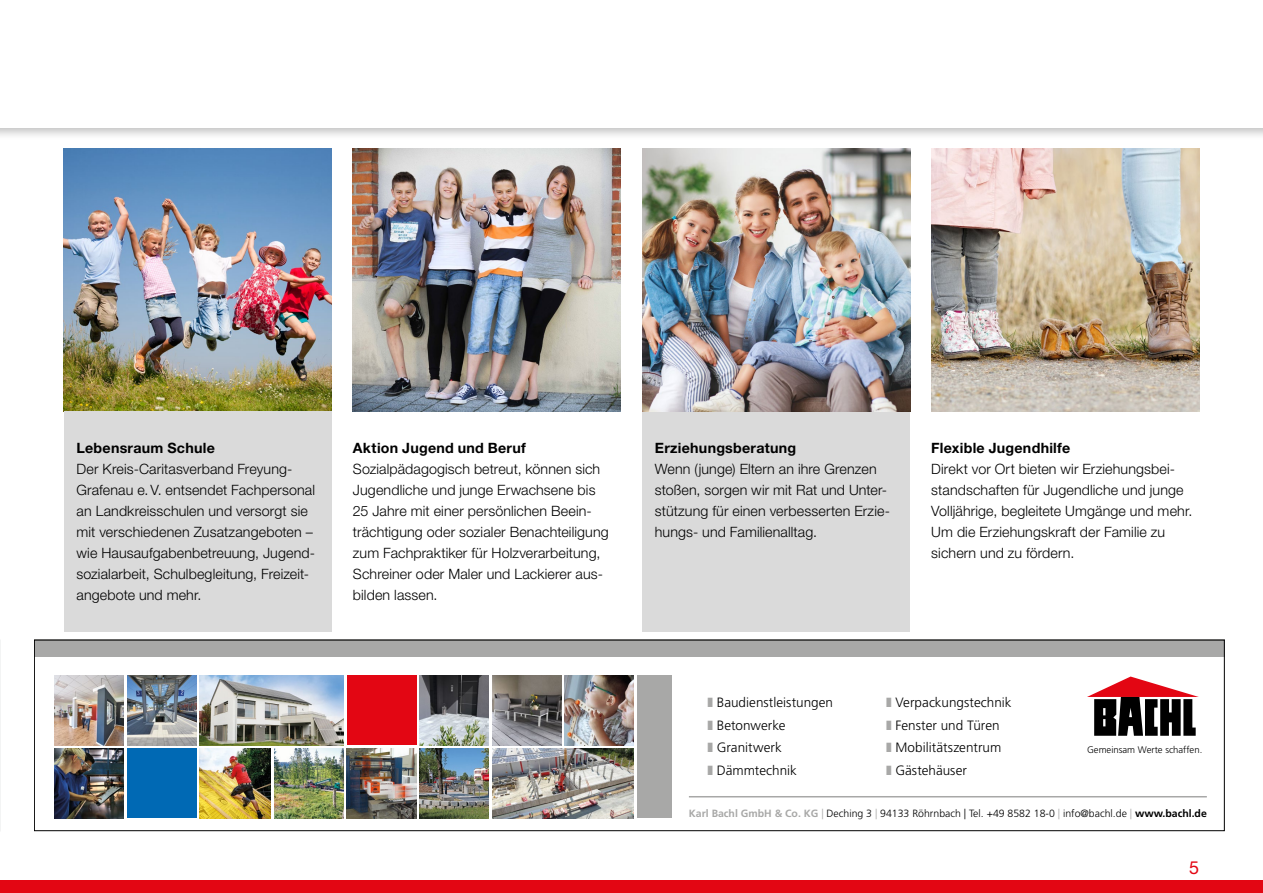
<style>
.page{position:relative;width:1263px;height:893px;background:#fff}
.page>*{position:absolute;margin:0;border:0;box-sizing:border-box;transform-origin:0 0}
.t1{font:18px "Helvetica Neue LT Std";color:#e30613}
.t2{font:300 14.25px/21px "Helvetica Neue LT Std";letter-spacing:.01em;color:#000}
.t3{font:700 14.25px "Helvetica Neue LT Std";letter-spacing:.015em;color:#000}
.t4{font:300 13.5px/22.5px "Frutiger CE";color:#000}
.t5{font:300 10.5px "Frutiger CE";color:#000}
.t6{font:300 9.45px "Frutiger CE";color:#000}
.s1{font-weight:700;color:#a8a8a7}
.s2{color:#a8a8a7}
.s3{font-weight:700}
</style>
<div class="page">
<img style="left:64px;top:149px;width:268px;height:262px">
<div style="left:64px;top:411px;width:268px;height:221px;background:#dadada"></div>
<div style="left:642px;top:411px;width:268px;height:221px;background:#dadada"></div>
<img style="left:931px;top:149px;width:268px;height:262px">
<img style="left:353px;top:149px;width:268px;height:262px">
<img style="left:642px;top:149px;width:268px;height:262px">
<img style="left:0;top:640px;width:1px;height:191px">
<div style="left:0;top:880px;width:1263px;height:13px;background:#e30613"></div>
<div style="left:34px;top:640px;width:1191px;height:17px;background:#a8a8a7"></div>
<svg style="left:1087px;top:676px;width:112px;height:60px"></svg>
<hr style="left:689px;top:796px;width:518px;height:1px;background:#a8a8a7">
<img style="left:420px;top:749px;width:69px;height:69px">
<img style="left:199px;top:749px;width:72px;height:69px">
<img style="left:347px;top:749px;width:69px;height:69px">
<img style="left:420px;top:676px;width:69px;height:69px">
<img style="left:492px;top:676px;width:69px;height:69px">
<img style="left:274px;top:749px;width:70px;height:69px">
<img style="left:127px;top:676px;width:69px;height:69px">
<img style="left:55px;top:749px;width:69px;height:69px">
<img style="left:199px;top:676px;width:145px;height:69px">
<img style="left:492px;top:749px;width:142px;height:69px">
<img style="left:55px;top:676px;width:69px;height:69px">
<img style="left:565px;top:676px;width:69px;height:69px">
<div style="left:637px;top:676px;width:35px;height:142px;background:#a8a8a7"></div>
<div style="left:347px;top:676px;width:69px;height:69px;background:#e30613"></div>
<div style="left:127px;top:749px;width:69px;height:69px;background:#0069b4"></div>
<div style="left:34px;top:640px;width:1191px;height:191px;border:1px solid #000"></div>
<div style="left:0;top:0;width:1263px;height:141px;background:#000;opacity:.25"></div>
<div style="left:0;top:0;width:1263px;height:128px;background:#fff"></div>
<p class="t3" style="left:77px;top:439px;width:140px">Lebensraum Schule</p>
<p class="t2" style="left:77px;top:458px;width:240px">Der Kreis-Caritasverband Freyung-Grafenau e.V. entsendet Fachpersonal an Landkreisschulen und versorgt sie mit verschiedenen Zusatzangeboten – wie Hausaufgabenbetreuung, Jugend&shy;sozialarbeit, Schulbegleitung, Freizeit&shy;angebote und mehr.</p>
<p class="t3" style="left:353px;top:439px;width:174px">Aktion Jugend und Beruf</p>
<p class="t2" style="left:353px;top:458px;width:257px">Sozialpädagogisch betreut, können sich Jugendliche und junge Erwachsene bis 25 Jahre mit einer persönlichen Beein&shy;trächtigung oder sozialer Benachteiligung zum Fachpraktiker für Holzverarbeitung, Schreiner oder Maler und Lackierer aus&shy;bilden lassen.</p>
<p class="t3" style="left:655px;top:439px;width:143px">Erziehungsberatung</p>
<p class="t2" style="left:655px;top:458px;width:237px">Wenn (junge) Eltern an ihre Grenzen stoßen, sorgen wir mit Rat und Unter&shy;stützung für einen verbesserten Erzie&shy;hungs- und Familienalltag.</p>
<p class="t3" style="left:931px;top:439px;width:140px">Flexible Jugendhilfe</p>
<p class="t2" style="left:931px;top:458px;width:263px">Direkt vor Ort bieten wir Erziehungsbei&shy;standschaften für Jugendliche und junge Volljährige, begleitete Umgänge und mehr.<br>Um die Erziehungskraft der Familie zu sichern und zu fördern.</p>
<p class="t4" style="left:717px;top:691px;width:118px">Baudienstleistungen<br>Betonwerke<br>Granitwerk<br>Dämmtechnik</p>
<p class="t4" style="left:895px;top:691px;width:118px">Verpackungstechnik<br>Fenster und Türen<br>Mobilitätszentrum<br>Gästehäuser</p>
<p class="t6" style="left:1087px;top:744px;width:117px">Gemeinsam Werte schaffen.</p>
<p class="t5" style="left:689px;top:807px;width:519px"><span class="s1">Karl Bachl GmbH &amp; Co. KG</span> <span class="s2">|</span> Deching 3 <span class="s2">|</span> 94133 Röhrnbach | Tel. +49 8582 18-0 <span class="s2">|</span> info@bachl.de <span class="s2">|</span> <span class="s3">www.bachl.de</span></p>
<p class="t1" style="left:1189px;top:857px;width:12px">5</p>
</div>
